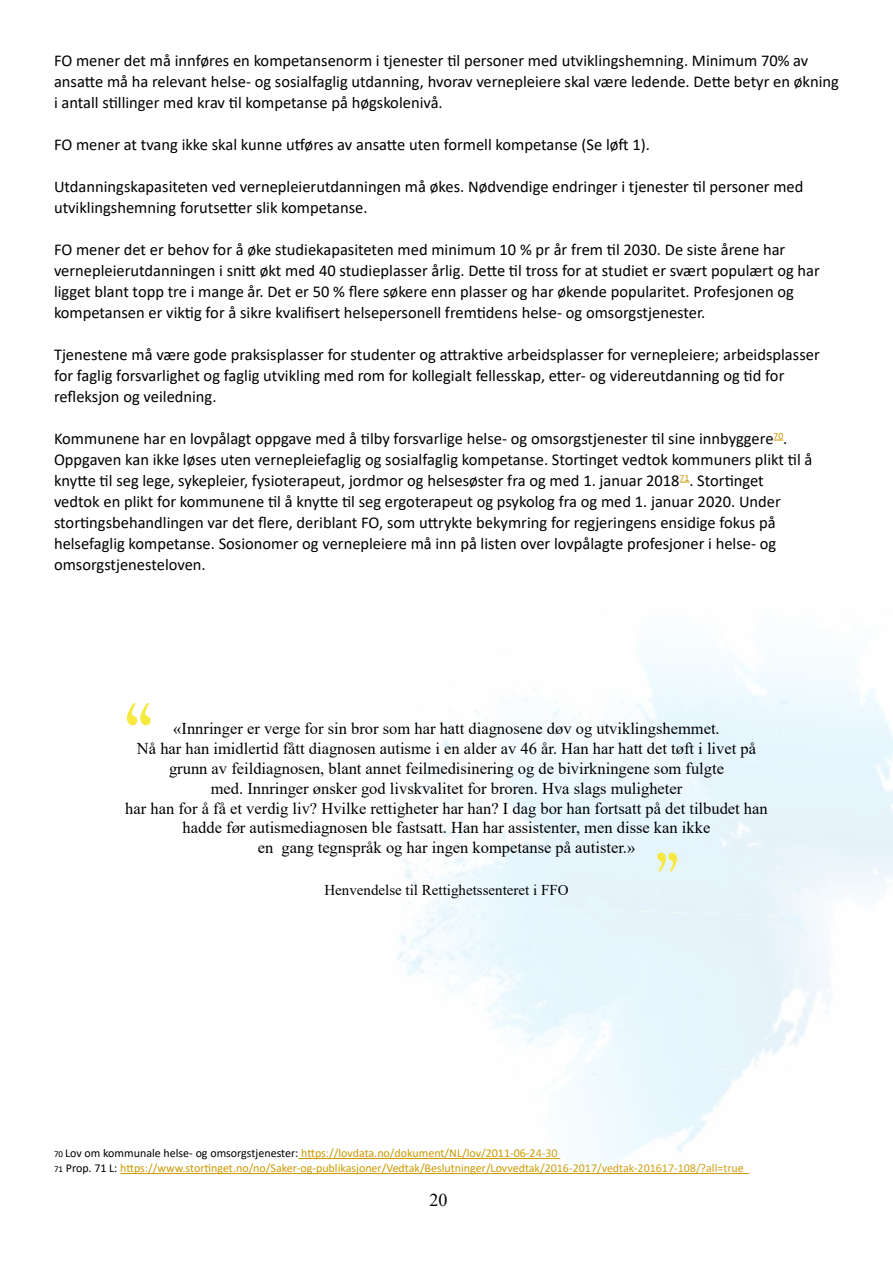
<style>
.page{position:relative;width:893px;height:1263px;background:#fff}
.page>*{position:absolute;margin:0;border:0;box-sizing:border-box;transform-origin:0 0}
.t1{font:18px "Times New Roman";color:#000}
.t2{font:16.5px/21px "Calibri";color:#000}
.t3{font:16.5px/19.8px "Times New Roman";color:#000;text-align:center}
.t4{font:15px "Times New Roman";color:#000}
.t5{font:12px/15px "Calibri";color:#c90}
.s1{font-size:9px;color:#000}
.s2{color:#000}
</style>
<div class="page">
<hr style="left:298px;top:1158px;width:262px;height:1px;background:#c90">
<hr style="left:120px;top:1173px;width:629px;height:1px;background:#c90">
<svg style="left:571px;top:1062px;width:186px;height:112px"></svg>
<img style="left:534px;top:1115px;width:202px;height:59px">
<svg style="left:396px;top:655px;width:204px;height:101px"></svg>
<img style="left:396px;top:697px;width:53px;height:54px">
<svg style="left:127px;top:703px;width:24px;height:22px"></svg>
<svg style="left:657px;top:853px;width:20px;height:18px"></svg>
<p class="t2" style="left:54px;top:50px;width:786px">FO mener det må innføres en kompetansenorm i tjenester til personer med utviklingshemning. Minimum 70% av ansatte må ha relevant helse- og sosialfaglig utdanning, hvorav vernepleiere skal være ledende. Dette betyr en økning i antall stillinger med krav til kompetanse på høgskolenivå.</p>
<p class="t2" style="left:54px;top:134px;width:597px">FO mener at tvang ikke skal kunne utføres av ansatte uten formell kompetanse (Se løft 1).</p>
<p class="t2" style="left:54px;top:176px;width:751px">Utdanningskapasiteten ved vernepleierutdanningen må økes. Nødvendige endringer i tjenester til personer med utviklingshemning forutsetter slik kompetanse.</p>
<p class="t2" style="left:54px;top:239px;width:767px">FO mener det er behov for å øke studiekapasiteten med minimum 10 % pr år frem til 2030. De siste årene har vernepleierutdanningen i snitt økt med 40 studieplasser årlig. Dette til tross for at studiet er svært populært og har ligget blant topp tre i mange år. Det er 50 % flere søkere enn plasser og har økende popularitet. Profesjonen og kompetansen er viktig for å sikre kvalifisert helsepersonell fremtidens helse- og omsorgstjenester.</p>
<p class="t2" style="left:54px;top:344px;width:767px">Tjenestene må være gode praksisplasser for studenter og attraktive arbeidsplasser for vernepleiere; arbeidsplasser for faglig forsvarlighet og faglig utvikling med rom for kollegialt fellesskap, etter- og videreutdanning og tid for refleksjon og veiledning.</p>
<p class="t2" style="left:54px;top:428px;width:760px">Kommunene har en lovpålagt oppgave med å tilby forsvarlige helse- og omsorgstjenester til sine innbyggere<sup>70</sup>.<br>Oppgaven kan ikke løses uten vernepleiefaglig og sosialfaglig kompetanse. Stortinget vedtok kommuners plikt til å knytte til seg lege, sykepleier, fysioterapeut, jordmor og helsesøster fra og med 1. januar 2018<sup>71</sup>. Stortinget vedtok en plikt for kommunene til å knytte til seg ergoterapeut og psykolog fra og med 1. januar 2020. Under stortingsbehandlingen var det flere, deriblant FO, som uttrykte bekymring for regjeringens ensidige fokus på helsefaglig kompetanse. Sosionomer og vernepleiere må inn på listen over lovpålagte profesjoner i helse- og omsorgstjenesteloven.</p>
<p class="t3" style="left:125px;top:718px;width:644px">«Innringer er verge for sin bror som har hatt diagnosene døv og utviklingshemmet.<br>Nå har han imidlertid fått diagnosen autisme i en alder av 46 år. Han har hatt det tøft i livet på grunn av feildiagnosen, blant annet feilmedisinering og de bivirkningene som fulgte<br>med. Innringer ønsker god livskvalitet for broren. Hva slags muligheter<br>har han for å få et verdig liv? Hvilke rettigheter har han? I dag bor han fortsatt på det tilbudet han hadde før autismediagnosen ble fastsatt. Han har assistenter, men disse kan ikke<br>en gang tegnspråk og har ingen kompetanse på autister.»</p>
<p class="t4" style="left:324px;top:879px;width:246px">Henvendelse til Rettighetssenteret i FFO</p>
<p class="t5" style="left:54px;top:1145px;width:691px"><span class="s1">70</span> <span class="s2">Lov om kommunale helse- og omsorgstjenester:</span> https://lovdata.no/dokument/NL/lov/2011-06-24-30<br><span class="s1">71</span> <span class="s2">Prop. 71 L:</span> https://www.stortinget.no/no/Saker-og-publikasjoner/Vedtak/Beslutninger/Lovvedtak/2016-2017/vedtak-201617-108/?all=true</p>
<p class="t1" style="left:429px;top:1187px;width:19px">20</p>
</div>
